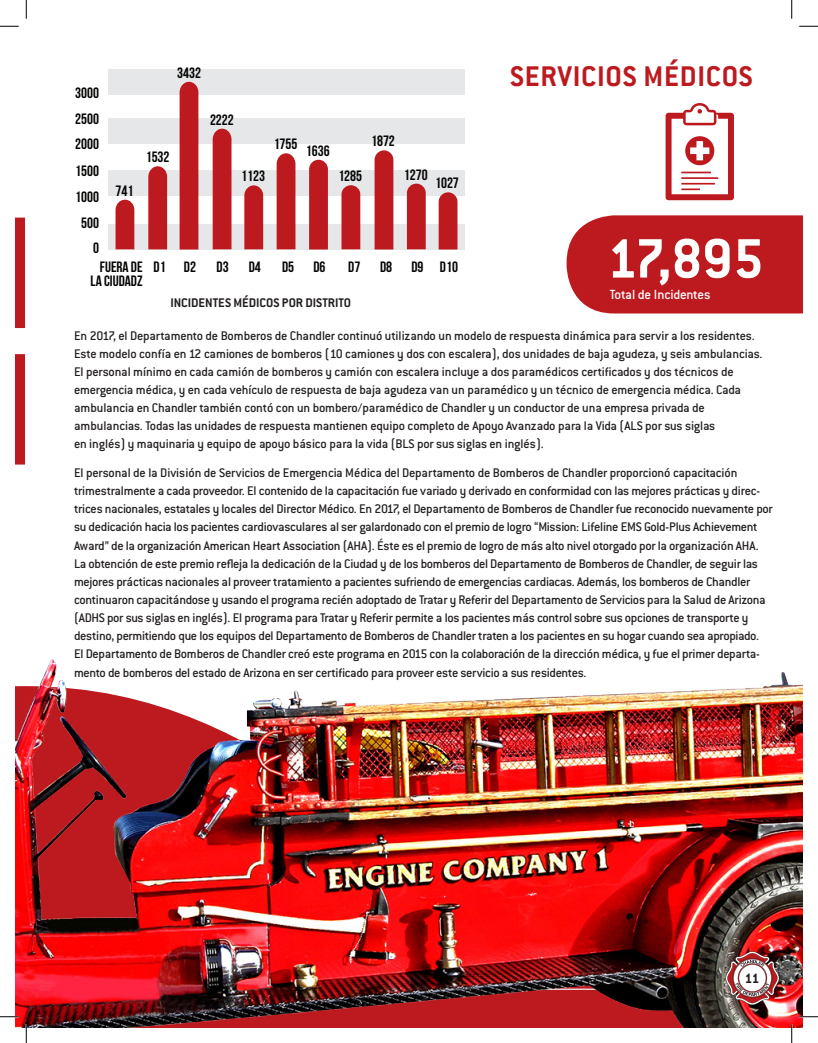
<style>
.page{position:relative;width:818px;height:1043px;background:#fff}
.page>*{position:absolute;margin:0;border:0;box-sizing:border-box;transform-origin:0 0}
.t1{font:700 60.88px "Conduit ITC";color:#fff}
.t2{font:700 31.25px "Conduit ITC";letter-spacing:.025em;color:#bd1a1f}
.t3{font:700 15px/13.8px "Bebas Neue";color:#040503}
.t4{font:700 15px "Conduit ITC";color:#231f20}
.t5{font:500 14.5px "Conduit ITC";letter-spacing:-.015em;color:#fff}
.t6{font:500 13.75px/18.1px "Conduit ITC";letter-spacing:-.02em;color:#231f20}
.t7{font:700 13.75px "Conduit ITC";color:#231f20}
</style>
<div class="page">
<svg style="left:15px;top:217px;width:10px;height:111px"></svg>
<svg style="left:15px;top:354px;width:10px;height:110px"></svg>
<div style="left:566px;top:215px;width:236px;height:98px;background:#bd1a1f"></div>
<svg style="left:665px;top:103px;width:69px;height:97px"></svg>
<div style="left:108px;top:224px;width:356px;height:25px;background:#e6e7e9"></div>
<div style="left:108px;top:170px;width:356px;height:25px;background:#e6e7e9"></div>
<div style="left:108px;top:118px;width:356px;height:25px;background:#e6e7e9"></div>
<div style="left:108px;top:69px;width:356px;height:25px;background:#e6e7e9"></div>
<svg style="left:115px;top:200px;width:19px;height:49px"></svg>
<div style="left:179px;top:82px;width:19px;height:167px;background:#bd1a1f"></div>
<svg style="left:244px;top:185px;width:19px;height:64px"></svg>
<svg style="left:309px;top:160px;width:19px;height:89px;background:#be2025"></svg>
<svg style="left:374px;top:150px;width:19px;height:99px;background:#c0252a"></svg>
<svg style="left:341px;top:185px;width:19px;height:64px"></svg>
<svg style="left:148px;top:166px;width:19px;height:83px;background:#bf2429"></svg>
<div style="left:213px;top:129px;width:18px;height:120px;background:#bd1a1f"></div>
<svg style="left:276px;top:153px;width:19px;height:96px;background:#c0272b"></svg>
<svg style="left:407px;top:184px;width:18px;height:65px"></svg>
<svg style="left:438px;top:192px;width:19px;height:57px"></svg>
<img style="left:15px;top:659px;width:787px;height:369px">
<svg style="left:725px;top:951px;width:54px;height:54px"></svg>
<svg style="left:0;top:25px;width:19px;height:2px"></svg>
<svg style="left:799px;top:25px;width:19px;height:2px"></svg>
<svg style="left:0;top:1015px;width:19px;height:2px"></svg>
<svg style="left:799px;top:1015px;width:19px;height:2px"></svg>
<svg style="left:25px;top:0;width:2px;height:19px"></svg>
<svg style="left:25px;top:1024px;width:2px;height:18px"></svg>
<svg style="left:791px;top:0;width:1px;height:19px"></svg>
<svg style="left:790px;top:1024px;width:2px;height:18px"></svg>
<p class="t3" style="left:75px;top:86px;width:25px">3000</p>
<p class="t3" style="left:75px;top:112px;width:25px">2500</p>
<p class="t3" style="left:75px;top:137px;width:25px">2000</p>
<p class="t3" style="left:75px;top:163px;width:25px">1500</p>
<p class="t3" style="left:75px;top:190px;width:25px">1000</p>
<p class="t3" style="left:81px;top:216px;width:19px">500</p>
<p class="t3" style="left:93px;top:241px;width:7px">0</p>
<p class="t3" style="left:116px;top:183px;width:19px">741</p>
<p class="t3" style="left:177px;top:65px;width:25px">3432</p>
<p class="t3" style="left:146px;top:150px;width:25px">1532</p>
<p class="t3" style="left:210px;top:112px;width:25px">2222</p>
<p class="t3" style="left:241px;top:169px;width:25px">1123</p>
<p class="t3" style="left:274px;top:140px;width:57px">1755 1636</p>
<p class="t3" style="left:338px;top:169px;width:25px">1285</p>
<p class="t3" style="left:371px;top:134px;width:25px">1872</p>
<p class="t3" style="left:404px;top:167px;width:25px">1270</p>
<p class="t3" style="left:435px;top:176px;width:25px">1027</p>
<p class="t3" style="left:91px;top:260px;width:76px;text-indent:9px">FUERA DE D1<br>LA CIUDADZ</p>
<p class="t3" style="left:184px;top:260px;width:14px">D2</p>
<p class="t3" style="left:216px;top:260px;width:14px">D3</p>
<p class="t3" style="left:249px;top:260px;width:14px">D4</p>
<p class="t3" style="left:282px;top:260px;width:14px">D5</p>
<p class="t3" style="left:313px;top:260px;width:14px">D6</p>
<p class="t3" style="left:348px;top:260px;width:14px">D7</p>
<p class="t3" style="left:380px;top:260px;width:14px">D8</p>
<p class="t3" style="left:411px;top:260px;width:48px">D9 D10</p>
<p class="t7" style="left:170px;top:295px;width:182px">INCIDENTES MÉDICOS POR DISTRITO</p>
<p class="t2" style="left:510px;top:58px;width:244px">SERVICIOS MÉDICOS</p>
<p class="t1" style="left:607px;top:223px;width:158px">17,895</p>
<p class="t5" style="left:609px;top:286px;width:102px">Total de Incidentes</p>
<p class="t6" style="left:74px;top:326px;width:690px">En 2017, el Departamento de Bomberos de Chandler continuó utilizando un modelo de respuesta dinámica para servir a los residentes.<br>Este modelo confía en 12 camiones de bomberos (10 camiones y dos con escalera), dos unidades de baja agudeza, y seis ambulancias.<br>El personal mínimo en cada camión de bomberos y camión con escalera incluye a dos paramédicos certificados y dos técnicos de emergencia médica, y en cada vehículo de respuesta de baja agudeza van un paramédico y un técnico de emergencia médica. Cada ambulancia en Chandler también contó con un bombero/paramédico de Chandler y un conductor de una empresa privada de ambulancias. Todas las unidades de respuesta mantienen equipo completo de Apoyo Avanzado para la Vida (ALS por sus siglas<br>en inglés) y maquinaria y equipo de apoyo básico para la vida (BLS por sus siglas en inglés).</p>
<p class="t6" style="left:74px;top:463px;width:700px">El personal de la División de Servicios de Emergencia Médica del Departamento de Bomberos de Chandler proporcionó capacitación trimestralmente a cada proveedor. El contenido de la capacitación fue variado y derivado en conformidad con las mejores prácticas y direc&shy;trices nacionales, estatales y locales del Director Médico. En 2017, el Departamento de Bomberos de Chandler fue reconocido nuevamente por su dedicación hacia los pacientes cardiovasculares al ser galardonado con el premio de logro “Mission: Lifeline EMS Gold-Plus Achievement Award” de la organización American Heart Association (AHA). Éste es el premio de logro de más alto nivel otorgado por la organización AHA.<br>La obtención de este premio refleja la dedicación de la Ciudad y de los bomberos del Departamento de Bomberos de Chandler, de seguir las mejores prácticas nacionales al proveer tratamiento a pacientes sufriendo de emergencias cardiacas. Además, los bomberos de Chandler continuaron capacitándose y usando el programa recién adoptado de Tratar y Referir del Departamento de Servicios para la Salud de Arizona (ADHS por sus siglas en inglés). El programa para Tratar y Referir permite a los pacientes más control sobre sus opciones de transporte y destino, permitiendo que los equipos del Departamento de Bomberos de Chandler traten a los pacientes en su hogar cuando sea apropiado.<br>El Departamento de Bomberos de Chandler creó este programa en 2015 con la colaboración de la dirección médica, y fue el primer departa&shy;mento de bomberos del estado de Arizona en ser certificado para proveer este servicio a sus residentes.</p>
<p class="t4" style="left:744px;top:969px;width:16px">11</p>
</div>
